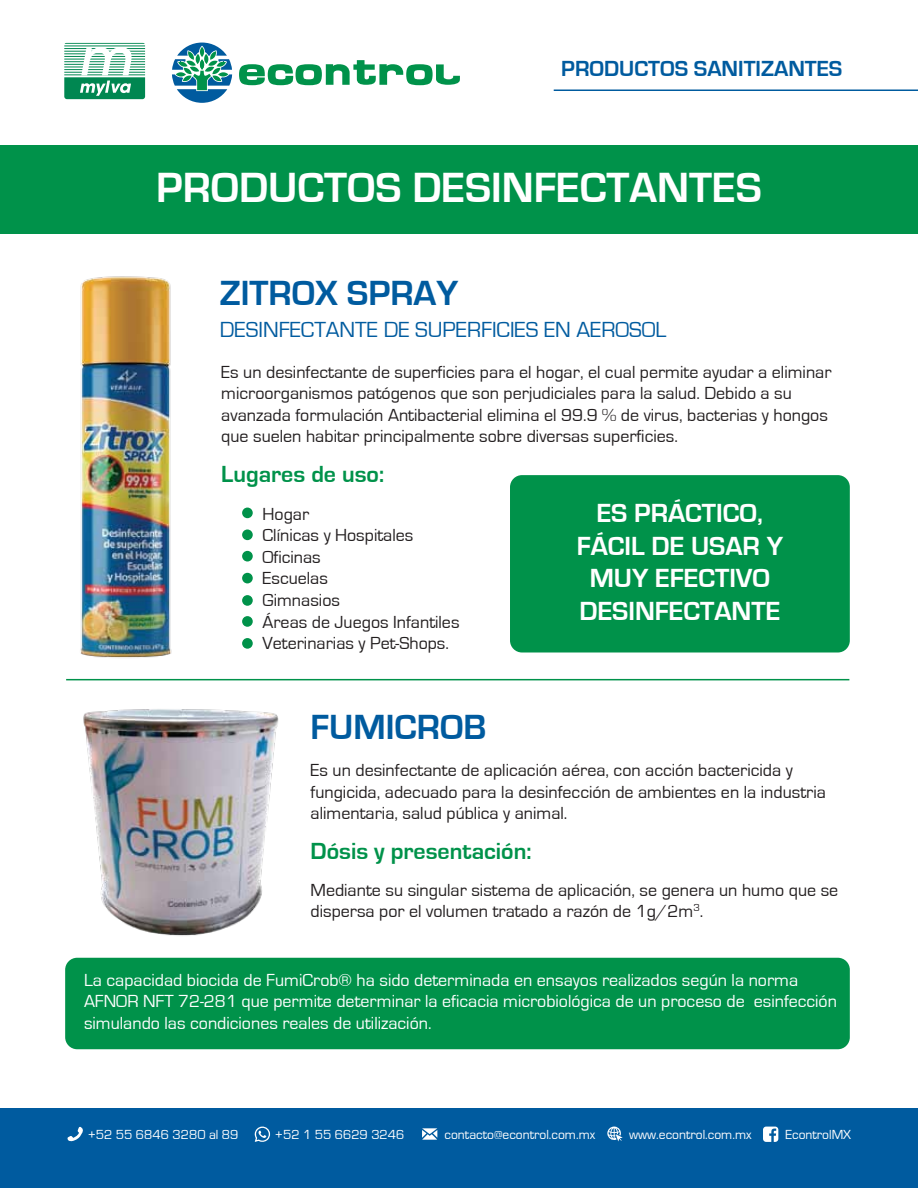
<style>
.page{position:relative;width:918px;height:1188px;background:#fff}
.page>*{position:absolute;margin:0;border:0;box-sizing:border-box;transform-origin:0 0}
.t1{font:700 43.5px "Eurostile";color:#fff}
.t2{font:700 36px "Eurostile";color:#005b9f}
.t3{font:700 27px/32.4px "Eurostile";color:#fff;text-align:center}
.t4{font:700 24px "Eurostile";color:#00924a}
.t5{font:22.5px "Eurostile";color:#005b9f}
.t6{font:700 22.5px "Eurostile";color:#005b9f}
.t7{font:18px/21.6px "Eurostile";color:#221e1f}
.t8{font:18px/21.6px "Eurostile";color:#fff}
.t9{font:13.5px "Eurostile";color:#fff}
</style>
<div class="page">
<svg style="left:172px;top:43px;width:60px;height:60px"></svg>
<svg style="left:239px;top:60px;width:221px;height:25px"></svg>
<svg style="left:64px;top:43px;width:81px;height:56px"></svg>
<div style="left:0;top:146px;width:918px;height:88px;background:#00924a"></div>
<div style="left:0;top:1109px;width:918px;height:79px;background:#005b9f"></div>
<svg style="left:607px;top:1127px;width:16px;height:14px"></svg>
<svg style="left:422px;top:1128px;width:15px;height:12px"></svg>
<svg style="left:68px;top:1127px;width:15px;height:15px"></svg>
<svg style="left:255px;top:1126px;width:15px;height:16px"></svg>
<svg style="left:763px;top:1127px;width:15px;height:15px"></svg>
<div style="left:65px;top:958px;width:785px;height:91px;background:#00924a;border-radius:12px"></div>
<img style="left:66px;top:276px;width:143px;height:405px">
<img style="left:83px;top:709px;width:196px;height:227px">
<div style="left:242px;top:508px;width:11px;height:10px;background:#00924a;border-radius:50%"></div>
<div style="left:242px;top:529px;width:11px;height:11px;background:#00924a;border-radius:50%"></div>
<div style="left:242px;top:551px;width:11px;height:11px;background:#00924a;border-radius:50%"></div>
<div style="left:242px;top:573px;width:11px;height:10px;background:#00924a;border-radius:50%"></div>
<div style="left:242px;top:595px;width:11px;height:11px;background:#00924a;border-radius:50%"></div>
<div style="left:242px;top:616px;width:11px;height:11px;background:#00924a;border-radius:50%"></div>
<div style="left:242px;top:638px;width:11px;height:11px;background:#00924a;border-radius:50%"></div>
<div style="left:510px;top:475px;width:340px;height:177px;background:#00924a;border-radius:12px"></div>
<hr style="left:66px;top:679px;width:783px;height:1px;background:#00924a">
<hr style="left:554px;top:90px;width:364px;height:1px;background:#005b9f">
<p class="t6" style="left:561px;top:57px;width:283px">PRODUCTOS SANITIZANTES</p>
<h1 class="t1" style="left:156px;top:164px;width:607px">PRODUCTOS DESINFECTANTES</h1>
<h2 class="t2" style="left:220px;top:273px;width:240px">ZITROX SPRAY</h2>
<p class="t5" style="left:220px;top:318px;width:448px">DESINFECTANTE DE SUPERFICIES EN AEROSOL</p>
<p class="t7" style="left:221px;top:361px;width:612px">Es un desinfectante de superficies para el hogar, el cual permite ayudar a eliminar microorganismos patógenos que son perjudiciales para la salud. Debido a su avanzada formulación Antibacterial elimina el 99.9 % de virus, bacterias y hongos que suelen habitar principalmente sobre diversas superficies.</p>
<h3 class="t4" style="left:221px;top:461px;width:164px">Lugares de uso:</h3>
<p class="t7" style="left:263px;top:503px;width:198px">Hogar<br>Clínicas y Hospitales<br>Oficinas<br>Escuelas<br>Gimnasios<br>Áreas de Juegos Infantiles<br>Veterinarias y Pet-Shops.</p>
<h2 class="t2" style="left:311px;top:707px;width:177px">FUMICROB</h2>
<h3 class="t3" style="left:577px;top:498px;width:208px">ES PRÁCTICO,<br>FÁCIL DE USAR Y<br>MUY EFECTIVO<br>DESINFECTANTE</h3>
<p class="t7" style="left:311px;top:760px;width:517px">Es un desinfectante de aplicación aérea, con acción bactericida y fungicida, adecuado para la desinfección de ambientes en la industria alimentaria, salud pública y animal.</p>
<h3 class="t4" style="left:311px;top:838px;width:222px">Dósis y presentación:</h3>
<p class="t7" style="left:311px;top:879px;width:529px">Mediante su singular sistema de aplicación, se genera un humo que se dispersa por el volumen tratado a razón de 1g/2m<sup>3</sup>.</p>
<p class="t8" style="left:84px;top:969px;width:755px">La capacidad biocida de FumiCrob® ha sido determinada en ensayos realizados según la norma<br>AFNOR NFT 72-281 que permite determinar la eficacia microbiológica de un proceso de esinfección simulando las condiciones reales de utilización.</p>
<p class="t9" style="left:88px;top:1127px;width:152px">+52 55 6846 3280 al 89</p>
<p class="t9" style="left:275px;top:1128px;width:131px">+52 1 55 6629 3246</p>
<p class="t9" style="left:445px;top:1127px;width:152px">contacto@econtrol.com.mx</p>
<p class="t9" style="left:629px;top:1127px;width:124px">www.econtrol.com.mx</p>
<p class="t9" style="left:785px;top:1128px;width:67px">EcontrolMX</p>
</div>
